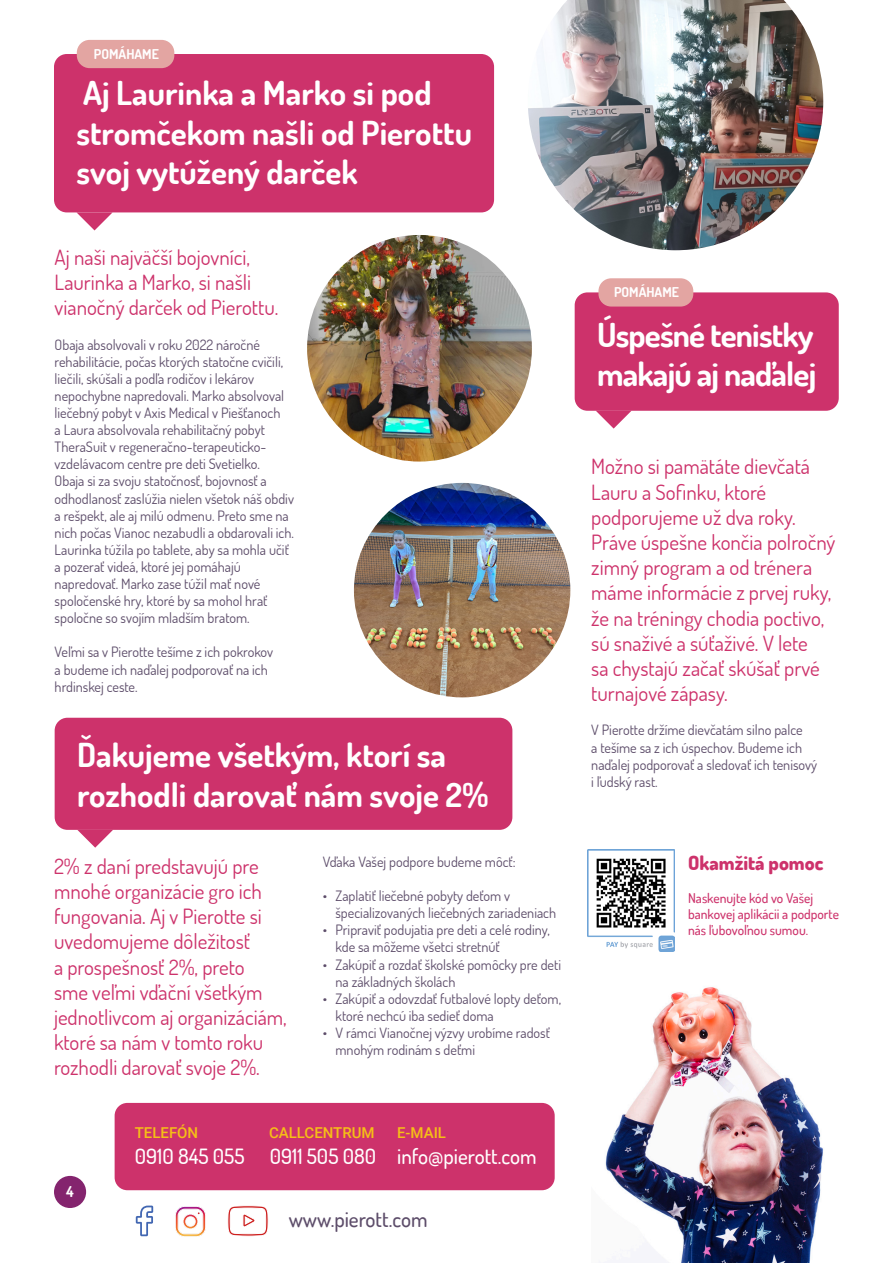
<style>
.page{position:relative;width:893px;height:1263px;background:#fff}
.page>*{position:absolute;margin:0;border:0;box-sizing:border-box;transform-origin:0 0}
.t1{font:700 33px/39.6px "Dosis";color:#fff}
.t2{font:700 33px/39.6px "Dosis";letter-spacing:-.025em;color:#fff}
.t3{font:21px/25.2px "Dosis";color:#cd326b}
.t4{font:500 21px "Dosis";color:#fff}
.t5{font:500 21px "Dosis";color:#5d4d6a}
.t6{font:800 19.5px "Dosis";color:#cd326b}
.t7{font:500 15px "Roboto";color:#f5bf16}
.t8{font:700 15px "Dosis";color:#fff}
.t9{font:14.25px/17.1px "Dosis";color:#5d4d6a}
.t10{font:500 13.5px "Dosis";color:#cd326b}
.t11{font:700 13.5px "Dosis";color:#fff}
</style>
<div class="page">
<img style="left:605px;top:987px;width:218px;height:276px">
<div style="left:54px;top:1176px;width:32px;height:32px;background:#84246e;border-radius:50%"></div>
<div style="left:115px;top:1103px;width:440px;height:87px;background:#cd326b;border-radius:13px"></div>
<svg style="left:227px;top:1205px;width:41px;height:32px"></svg>
<svg style="left:175px;top:1206px;width:31px;height:31px"></svg>
<svg style="left:136px;top:1205px;width:17px;height:31px"></svg>
<svg style="left:76px;top:212px;width:37px;height:18px"></svg>
<div style="left:54px;top:54px;width:440px;height:158px;background:#cd326b;border-radius:13px"></div>
<div style="left:77px;top:40px;width:97px;height:28px;background:#e3a5a2;border-radius:13px"></div>
<img style="left:528px;top:0;width:295px;height:250px">
<img style="left:307px;top:235px;width:225px;height:227px">
<svg style="left:596px;top:411px;width:35px;height:18px"></svg>
<div style="left:575px;top:292px;width:264px;height:119px;background:#cd326b;border-radius:13px"></div>
<div style="left:598px;top:278px;width:95px;height:29px;background:#e3a5a2;border-radius:13px"></div>
<img style="left:354px;top:483px;width:216px;height:214px">
<svg style="left:77px;top:830px;width:36px;height:18px"></svg>
<div style="left:55px;top:718px;width:457px;height:112px;background:#cd326b;border-radius:13px"></div>
<img style="left:588px;top:849px;width:87px;height:102px">
<p class="t11" style="left:94px;top:45px;width:66px">POMÁHAME</p>
<p class="t1" style="left:76px;top:73px;width:397px">Aj Laurinka a Marko si pod stromčekom našli od Pierottu</p>
<p class="t1" style="left:76px;top:152px;width:283px">svoj vytúžený darček</p>
<p class="t3" style="left:55px;top:244px;width:225px">Aj naši najväčší bojovníci,<br>Laurinka a Marko, si našli vianočný darček od Pierottu.</p>
<p class="t9" style="left:55px;top:335px;width:231px">Obaja absolvovali v roku 2022 náročné rehabilitácie, počas ktorých statočne cvičili, liečili, skúšali a podľa rodičov i lekárov nepochybne napredovali. Marko absolvoval liečebný pobyt v Axis Medical v Piešťanoch a Laura absolvovala rehabilitačný pobyt TheraSuit v regeneračno-terapeuticko&shy;vzdelávacom centre pre deti Svetielko.</p>
<p class="t9" style="left:55px;top:472px;width:241px">Obaja si za svoju statočnosť, bojovnosť a odhodlanosť zaslúžia nielen všetok náš obdiv a rešpekt, ale aj milú odmenu. Preto sme na nich počas Vianoc nezabudli a obdarovali ich.<br>Laurinka túžila po tablete, aby sa mohla učiť</p>
<p class="t9" style="left:55px;top:558px;width:214px">a pozerať videá, ktoré jej pomáhajú napredovať. Marko zase túžil mať nové spoločenské hry, ktoré by sa mohol hrať spoločne so svojím mladším bratom.</p>
<p class="t9" style="left:55px;top:643px;width:220px">Veľmi sa v Pierotte tešíme z ich pokrokov a budeme ich naďalej podporovať na ich hrdinskej ceste.</p>
<p class="t1" style="left:77px;top:735px;width:413px">Ďakujeme všetkým, ktorí sa rozhodli darovať nám svoje 2%</p>
<p class="t3" style="left:54px;top:853px;width:234px">2% z daní predstavujú pre mnohé organizácie gro ich fungovania. Aj v Pierotte si uvedomujeme dôležitosť<br>a prospešnosť 2%, preto<br>sme veľmi vďační všetkým jednotlivcom aj organizáciám, ktoré sa nám v tomto roku rozhodli darovať svoje 2%.</p>
<p class="t9" style="left:323px;top:853px;width:194px">Vďaka Vašej podpore budeme môcť:</p>
<p class="t9" style="left:335px;top:887px;width:222px;text-indent:-13px">• Zaplatiť liečebné pobyty deťom v špecializovaných liečebných zariadeniach</p>
<p class="t9" style="left:335px;top:921px;width:216px;text-indent:-13px">• Pripraviť podujatia pre deti a celé rodiny, kde sa môžeme všetci stretnúť</p>
<p class="t9" style="left:335px;top:955px;width:227px;text-indent:-13px">• Zakúpiť a rozdať školské pomôcky pre deti na základných školách</p>
<p class="t9" style="left:335px;top:989px;width:227px;text-indent:-13px">• Zakúpiť a odovzdať futbalové lopty deťom, ktoré nechcú iba sedieť doma</p>
<p class="t9" style="left:335px;top:1024px;width:216px;text-indent:-13px">• V rámci Vianočnej výzvy urobíme radosť mnohým rodinám s deťmi</p>
<p class="t8" style="left:66px;top:1182px;width:9px">4</p>
<p class="t7" style="left:135px;top:1122px;width:65px">TELEFÓN</p>
<p class="t7" style="left:269px;top:1122px;width:107px">CALLCENTRUM</p>
<p class="t7" style="left:397px;top:1122px;width:51px">E-MAIL</p>
<p class="t4" style="left:135px;top:1142px;width:403px">0910 845 055 0911 505 080 info@pierott.com</p>
<p class="t5" style="left:289px;top:1205px;width:140px">www.pierott.com</p>
<p class="t11" style="left:614px;top:284px;width:66px">POMÁHAME</p>
<p class="t2" style="left:597px;top:314px;width:221px">Úspešné tenistky makajú aj naďalej</p>
<p class="t3" style="left:591px;top:454px;width:246px">Možno si pamätáte dievčatá<br>Lauru a Sofinku, ktoré podporujeme už dva roky.<br>Práve úspešne končia polročný zimný program a od trénera máme informácie z prvej ruky, že na tréningy chodia poctivo, sú snaživé a súťaživé. V lete<br>sa chystajú začať skúšať prvé turnajové zápasy.</p>
<p class="t9" style="left:591px;top:721px;width:213px">V Pierotte držíme dievčatám silno palce</p>
<p class="t9" style="left:591px;top:738px;width:227px">a tešíme sa z ich úspechov. Budeme ich naďalej podporovať a sledovať ich tenisový</p>
<p class="t9" style="left:591px;top:773px;width:68px">i ľudský rast.</p>
<p class="t6" style="left:688px;top:851px;width:137px">Okamžitá pomoc</p>
<p class="t10" style="left:688px;top:889px;width:127px">Naskenujte kód vo Vašej</p>
<p class="t10" style="left:688px;top:905px;width:152px">bankovej aplikácii a podporte</p>
<p class="t10" style="left:688px;top:921px;width:122px">nás ľubovoľnou sumou.</p>
</div>
